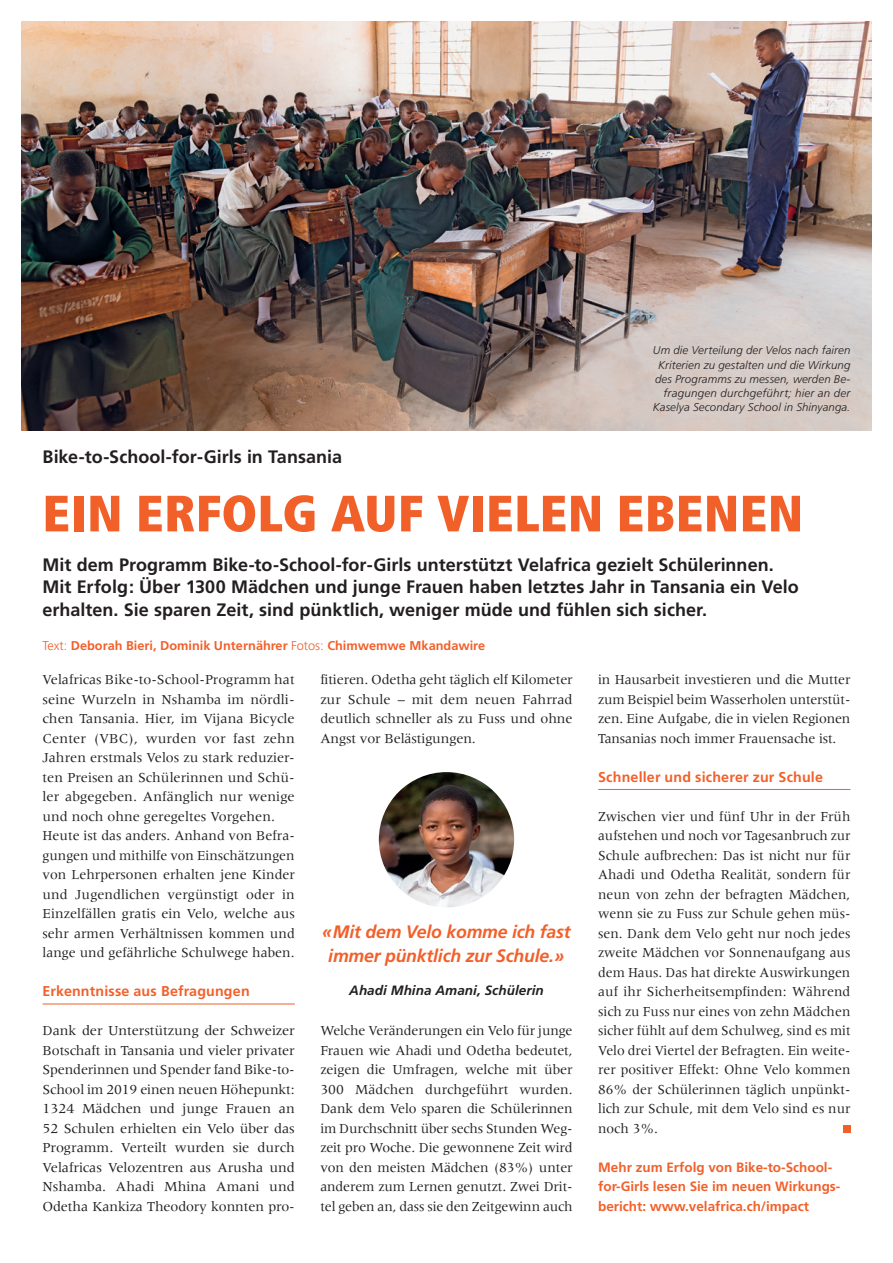
<style>
.page{position:relative;width:893px;height:1263px;background:#fff}
.page>*{position:absolute;margin:0;border:0;box-sizing:border-box;transform-origin:0 0}
.t1{font:900 condensed 51px "Frutiger";letter-spacing:.01em;color:#f2602a}
.t2{font:700 18px/22.5px "Frutiger";letter-spacing:.005em;color:#231f20}
.t3{font:italic 700 18px/24px "Frutiger";letter-spacing:-.01em;color:#f2602a;text-align:center}
.t4{font:14.25px/19.5px "Meridien";color:#231f20;text-align:justify}
.t5{font:700 14.25px "Frutiger";letter-spacing:.015em;color:#f2602a}
.t6{font:700 13.5px/19.5px "Frutiger";color:#f2602a}
.t7{font:italic 700 13.5px "Frutiger";letter-spacing:.005em;color:#231f20}
.t8{font:700 12.75px "Frutiger";color:#f2602a}
.t9{font:italic 300 11.25px/14.2px "Frutiger";letter-spacing:.01em;color:#231f20;text-align:right}
.s1{font-weight:300}
</style>
<div class="page">
<hr style="left:43px;top:1003px;width:252px;height:1px;background:#f2602a">
<hr style="left:598px;top:789px;width:252px;height:1px;background:#f2602a">
<div style="left:843px;top:1126px;width:7px;height:7px;background:#f2602a"></div>
<img style="left:21px;top:21px;width:851px;height:410px">
<img style="left:379px;top:772px;width:135px;height:135px;border-radius:68px">
<p class="t9" style="left:653px;top:343px;width:199px">Um die Verteilung der Velos nach fairen Kriterien zu gestalten und die Wirkung des Programms zu messen, werden Be&shy;fragungen durchgeführt; hier an der Kaselya Secondary School in Shinyanga.</p>
<p class="t2" style="left:43px;top:445px;width:301px">Bike-to-School-for-Girls in Tansania</p>
<h1 class="t1" style="left:43px;top:482px;width:762px">EIN ERFOLG AUF VIELEN EBENEN</h1>
<p class="t2" style="left:43px;top:553px;width:758px">Mit dem Programm Bike-to-School-for-Girls unterstützt Velafrica gezielt Schülerinnen.<br>Mit Erfolg: Über 1300 Mädchen und junge Frauen haben letztes Jahr in Tansania ein Velo erhalten. Sie sparen Zeit, sind pünktlich, weniger müde und fühlen sich sicher.</p>
<p class="t8" style="left:43px;top:638px;width:444px"><span class="s1">Text:</span> Deborah Bieri, Dominik Unternährer <span class="s1">Fotos:</span> Chimwemwe Mkandawire</p>
<p class="t4" style="left:43px;top:670px;width:254px;text-align:left">Velafricas Bike-to-School-Programm hat seine Wurzeln in Nshamba im nördli&shy;chen Tansania. Hier, im Vijana Bicycle Center (VBC), wurden vor fast zehn Jahren erstmals Velos zu stark reduzier&shy;ten Preisen an Schülerinnen und Schü&shy;ler abgegeben. Anfänglich nur wenige und noch ohne geregeltes Vorgehen.<br>Heute ist das anders. Anhand von Befra&shy;gungen und mithilfe von Einschätzungen von Lehrpersonen erhalten jene Kinder und Jugendlichen vergünstigt oder in Einzelfällen gratis ein Velo, welche aus sehr armen Verhältnissen kommen und lange und gefährliche Schulwege haben.</p>
<p class="t5" style="left:43px;top:983px;width:209px">Erkenntnisse aus Befragungen</p>
<p class="t4" style="left:43px;top:1021px;width:254px">Dank der Unterstützung der Schweizer Botschaft in Tansania und vieler privater Spenderinnen und Spender fand Bike-to-School im 2019 einen neuen Höhepunkt:<br>1324 Mädchen und junge Frauen an 52 Schulen erhielten ein Velo über das Programm. Verteilt wurden sie durch Velafricas Velozentren aus Arusha und Nshamba. Ahadi Mhina Amani und Odetha Kankiza Theodory konnten pro-</p>
<p class="t4" style="left:320px;top:670px;width:254px">fitieren. Odetha geht täglich elf Kilometer zur Schule – mit dem neuen Fahrrad deutlich schneller als zu Fuss und ohne Angst vor Belästigungen.</p>
<p class="t4" style="left:598px;top:670px;width:254px">in Hausarbeit investieren und die Mutter zum Beispiel beim Wasserholen unterstüt&shy;zen. Eine Aufgabe, die in vielen Regionen Tansanias noch immer Frauensache ist.</p>
<p class="t5" style="left:598px;top:768px;width:226px">Schneller und sicherer zur Schule</p>
<p class="t4" style="left:598px;top:806px;width:254px">Zwischen vier und fünf Uhr in der Früh aufstehen und noch vor Tagesanbruch zur Schule aufbrechen: Das ist nicht nur für Ahadi und Odetha Realität, sondern für neun von zehn der befragten Mädchen, wenn sie zu Fuss zur Schule gehen müs&shy;sen. Dank dem Velo geht nur noch jedes zweite Mädchen vor Sonnenaufgang aus dem Haus. Das hat direkte Auswirkungen auf ihr Sicherheitsempfinden: Während sich zu Fuss nur eines von zehn Mädchen sicher fühlt auf dem Schulweg, sind es mit Velo drei Viertel der Befragten. Ein weite&shy;rer positiver Effekt: Ohne Velo kommen 86% der Schülerinnen täglich unpünkt&shy;lich zur Schule, mit dem Velo sind es nur noch 3%.</p>
<p class="t6" style="left:598px;top:1157px;width:244px">Mehr zum Erfolg von Bike-to-School&shy;for-Girls lesen Sie im neuen Wirkungs&shy;bericht: www.velafrica.ch/impact</p>
<p class="t3" style="left:322px;top:919px;width:250px">«Mit dem Velo komme ich fast immer pünktlich zur Schule.»</p>
<p class="t7" style="left:349px;top:982px;width:196px">Ahadi Mhina Amani, Schülerin</p>
<p class="t4" style="left:320px;top:1021px;width:254px">Welche Veränderungen ein Velo für junge Frauen wie Ahadi und Odetha bedeutet, zeigen die Umfragen, welche mit über 300 Mädchen durchgeführt wurden.<br>Dank dem Velo sparen die Schülerinnen im Durchschnitt über sechs Stunden Weg&shy;zeit pro Woche. Die gewonnene Zeit wird von den meisten Mädchen (83%) unter anderem zum Lernen genutzt. Zwei Drit&shy;tel geben an, dass sie den Zeitgewinn auch</p>
</div>
